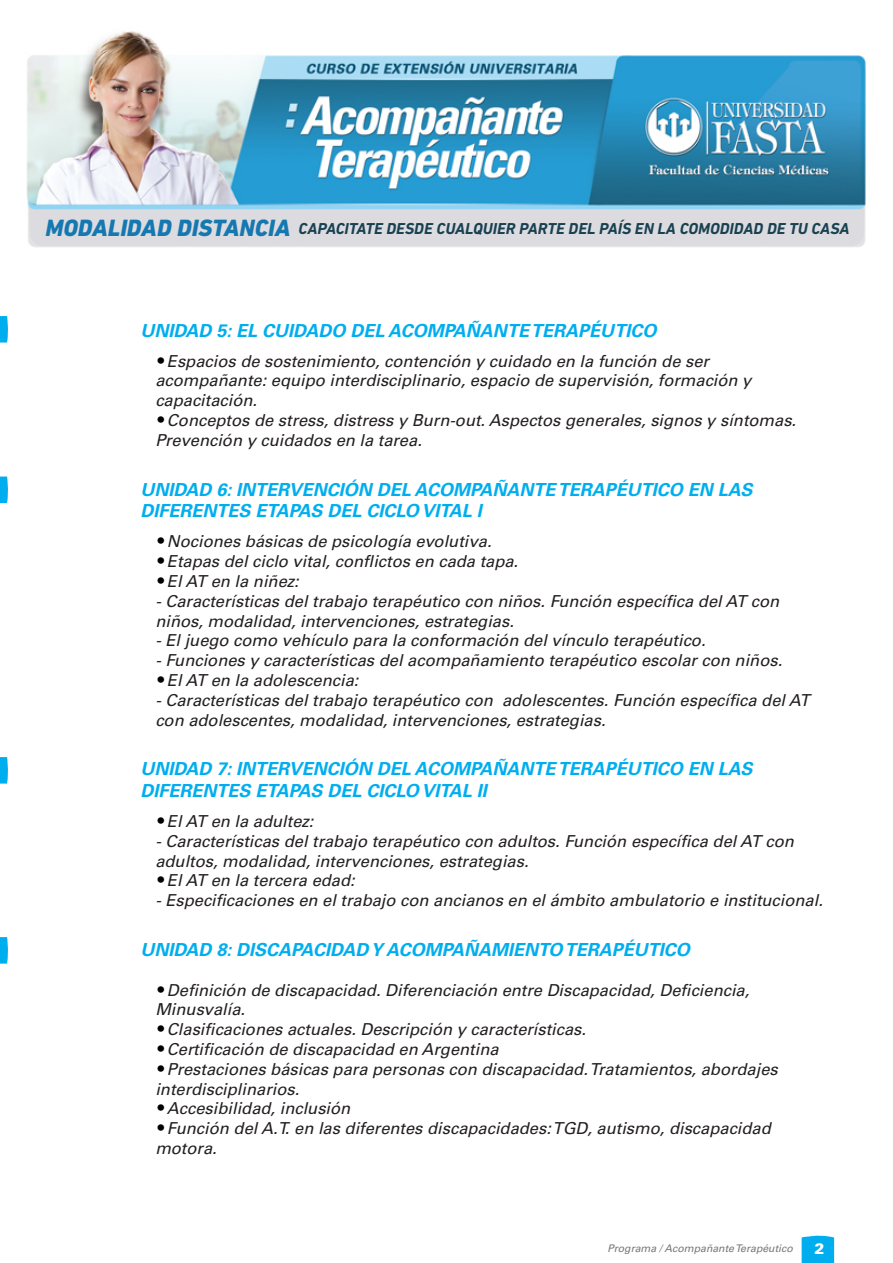
<style>
.page{position:relative;width:893px;height:1263px;background:#fff}
.page>*{position:absolute;margin:0;border:0;box-sizing:border-box;transform-origin:0 0}
.t1{font:italic 700 18px/21.6px "Univers LT Std";color:#00aeef}
.t2{font:italic 16.5px/19.8px "Univers LT Std";color:#231f20}
.t3{font:italic 700 16.05px "DIN Next LT Pro";color:#194151}
.t4{font:900 15px "Univers LT Std";color:#fff}
.t5{font:italic 10.5px "Univers LT Std";color:#75777c}
.s1{font-weight:800;font-size:24px;color:#1578b0}
.s2{font-weight:300;font-style:normal;font-stretch:condensed;font-size:18px;color:#000}
</style>
<div class="page">
<svg style="left:0;top:316px;width:8px;height:26px"></svg>
<svg style="left:0;top:757px;width:8px;height:26px"></svg>
<svg style="left:0;top:937px;width:8px;height:26px"></svg>
<svg style="left:801px;top:1235px;width:33px;height:28px"></svg>
<svg style="left:0;top:476px;width:8px;height:27px"></svg>
<img style="left:26px;top:30px;width:840px;height:217px">
<div style="left:30px;top:209px;width:834px;height:37px;background:#dcdbe0"></div>
<p class="t3" style="left:45px;top:219px;width:805px"><span class="s1">MODALIDAD DISTANCIA</span> CAPACITATE DESDE CUALQUIER PARTE DEL PAÍS EN LA COMODIDAD DE TU CASA</p>
<p class="t1" style="left:140px;top:320px;width:517px">UNIDAD 5: EL CUIDADO DEL ACOMPAÑANTE TERAPÉUTICO</p>
<p class="t2" style="left:155px;top:351px;width:597px"><span class="s2">•</span>Espacios de sostenimiento, contención y cuidado en la función de ser acompañante: equipo interdisciplinario, espacio de supervisión, formación y capacitación.</p>
<p class="t2" style="left:155px;top:411px;width:642px"><span class="s2">•</span>Conceptos de stress, distress y Burn-out. Aspectos generales, signos y síntomas.<br>Prevención y cuidados en la tarea.</p>
<p class="t1" style="left:140px;top:479px;width:613px">UNIDAD 6: INTERVENCIÓN DEL ACOMPAÑANTE TERAPÉUTICO EN LAS<br>DIFERENTES ETAPAS DEL CICLO VITAL I</p>
<p class="t2" style="left:155px;top:532px;width:338px"><span class="s2">•</span>Nociones básicas de psicología evolutiva.</p>
<p class="t2" style="left:155px;top:552px;width:364px"><span class="s2">•</span>Etapas del ciclo vital, conflictos en cada tapa.</p>
<p class="t2" style="left:155px;top:571px;width:145px"><span class="s2">•</span>El AT en la niñez:</p>
<p class="t2" style="left:155px;top:591px;width:625px">- Características del trabajo terapéutico con niños. Función específica del AT con niños, modalidad, intervenciones, estrategias.</p>
<p class="t2" style="left:155px;top:631px;width:552px">- El juego como vehículo para la conformación del vínculo terapéutico.</p>
<p class="t2" style="left:155px;top:651px;width:628px">- Funciones y características del acompañamiento terapéutico escolar con niños.</p>
<p class="t2" style="left:155px;top:670px;width:205px"><span class="s2">•</span>El AT en la adolescencia:</p>
<p class="t2" style="left:155px;top:690px;width:656px">- Características del trabajo terapéutico con adolescentes. Función específica del AT con adolescentes, modalidad, intervenciones, estrategias.</p>
<p class="t1" style="left:140px;top:758px;width:613px">UNIDAD 7: INTERVENCIÓN DEL ACOMPAÑANTE TERAPÉUTICO EN LAS<br>DIFERENTES ETAPAS DEL CICLO VITAL II</p>
<p class="t2" style="left:155px;top:811px;width:160px"><span class="s2">•</span>El AT en la adultez:</p>
<p class="t2" style="left:155px;top:831px;width:640px">- Características del trabajo terapéutico con adultos. Función específica del AT con adultos, modalidad, intervenciones, estrategias.</p>
<p class="t2" style="left:155px;top:871px;width:201px"><span class="s2">•</span>El AT en la tercera edad:</p>
<p class="t2" style="left:155px;top:891px;width:669px">- Especificaciones en el trabajo con ancianos en el ámbito ambulatorio e institucional.</p>
<p class="t1" style="left:140px;top:939px;width:551px">UNIDAD 8: DISCAPACIDAD Y ACOMPAÑAMIENTO TERAPÉUTICO</p>
<p class="t2" style="left:155px;top:980px;width:595px"><span class="s2">•</span>Definición de discapacidad. Diferenciación entre Discapacidad, Deficiencia,<br>Minusvalía.</p>
<p class="t2" style="left:155px;top:1020px;width:432px"><span class="s2">•</span>Clasificaciones actuales. Descripción y características.</p>
<p class="t2" style="left:155px;top:1039px;width:345px"><span class="s2">•</span>Certificación de discapacidad en Argentina</p>
<p class="t2" style="left:155px;top:1059px;width:624px"><span class="s2">•</span>Prestaciones básicas para personas con discapacidad. Tratamientos, abordajes interdisciplinarios.</p>
<p class="t2" style="left:155px;top:1099px;width:196px"><span class="s2">•</span>Accesibilidad, inclusión</p>
<p class="t2" style="left:155px;top:1119px;width:617px"><span class="s2">•</span>Función del A.T. en las diferentes discapacidades: TGD, autismo, discapacidad motora.</p>
<p class="t5" style="left:607px;top:1242px;width:187px">Programa / Acompañante Terapéutico</p>
<p class="t4" style="left:814px;top:1239px;width:12px">2</p>
</div>
